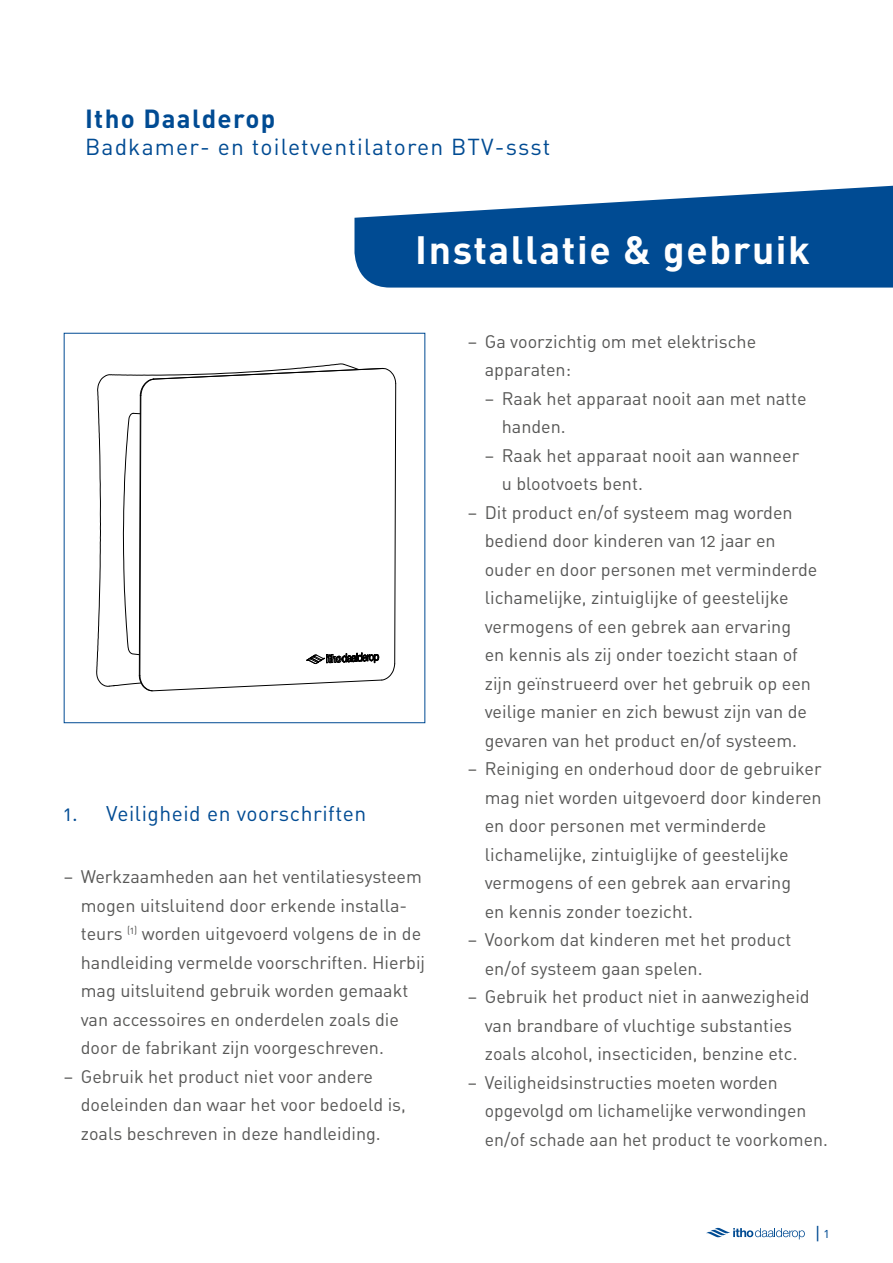
<style>
.page{position:relative;width:893px;height:1263px;background:#fff}
.page>*{position:absolute;margin:0;border:0;box-sizing:border-box;transform-origin:0 0}
.t1{font:700 39px "DIN";letter-spacing:.04em;color:#fff}
.t2{font:25.95px "DIN Bold Alternate";letter-spacing:.05em;color:#004b93}
.t3{font:22.8px "DIN Regular Alternate";letter-spacing:.05em;color:#004b93}
.t4{font:21px "DIN Regular Alternate";letter-spacing:.025em;color:#004b93}
.t5{font:18px "DIN Regular Alternate";color:#575756}
.t6{font:18px "DIN Regular Alternate";color:#004b93}
.s1{font-size:13.5px}
</style>
<div class="page">
<svg style="left:706px;top:1227px;width:99px;height:12px"></svg>
<svg style="left:354px;top:185px;width:539px;height:103px;fill:#004b93"></svg>
<svg style="left:96px;top:374px;width:12px;height:313px"></svg>
<svg style="left:108px;top:363px;width:289px;height:329px"></svg>
<h2 class="t2" style="left:85px;top:101px;width:192px">Itho Daalderop</h2>
<p class="t3" style="left:85px;top:133px;width:467px">Badkamer- en toiletventilatoren BTV-ssst</p>
<h1 class="t1" style="left:415px;top:225px;width:396px">Installatie &amp; gebruik</h1>
<p class="t4" style="left:64px;top:800px;width:304px">1. Veiligheid en voorschriften</p>
<p class="t5" style="left:64px;top:865px;width:360px">− Werkzaamheden aan het ventilatiesysteem</p>
<p class="t5" style="left:81px;top:894px;width:328px">mogen uitsluitend door erkende installa-</p>
<p class="t5" style="left:81px;top:922px;width:342px">teurs <sup>(1)</sup> worden uitgevoerd volgens de in de</p>
<p class="t5" style="left:81px;top:951px;width:346px">handleiding vermelde voorschriften. Hierbij</p>
<p class="t5" style="left:81px;top:979px;width:329px">mag uitsluitend gebruik worden gemaakt</p>
<p class="t5" style="left:81px;top:1008px;width:320px">van accessoires en onderdelen zoals die</p>
<p class="t5" style="left:81px;top:1036px;width:305px">door de fabrikant zijn voorgeschreven.</p>
<p class="t5" style="left:64px;top:1065px;width:311px">− Gebruik het product niet voor andere</p>
<p class="t5" style="left:81px;top:1093px;width:327px">doeleinden dan waar het voor bedoeld is,</p>
<p class="t5" style="left:81px;top:1122px;width:302px">zoals beschreven in deze handleiding.</p>
<p class="t5" style="left:468px;top:330px;width:290px">− Ga voorzichtig om met elektrische</p>
<p class="t5" style="left:485px;top:358px;width:88px">apparaten:</p>
<p class="t5" style="left:485px;top:387px;width:323px">− Raak het apparaat nooit aan met natte</p>
<p class="t5" style="left:502px;top:415px;width:66px">handen.</p>
<p class="t5" style="left:485px;top:444px;width:316px">− Raak het apparaat nooit aan wanneer</p>
<p class="t5" style="left:502px;top:472px;width:143px">u blootvoets bent.</p>
<p class="t5" style="left:468px;top:501px;width:326px">− Dit product en/of systeem mag worden</p>
<p class="t5" style="left:485px;top:529px;width:292px">bediend door kinderen van 12 jaar en</p>
<p class="t5" style="left:485px;top:558px;width:334px">ouder en door personen met verminderde</p>
<p class="t5" style="left:485px;top:586px;width:306px">lichamelijke, zintuiglijke of geestelijke</p>
<p class="t5" style="left:485px;top:615px;width:308px">vermogens of een gebrek aan ervaring</p>
<p class="t5" style="left:485px;top:643px;width:315px">en kennis als zij onder toezicht staan of</p>
<p class="t5" style="left:485px;top:672px;width:328px">zijn geïnstrueerd over het gebruik op een</p>
<p class="t5" style="left:485px;top:700px;width:324px">veilige manier en zich bewust zijn van de</p>
<p class="t5" style="left:485px;top:729px;width:314px">gevaren van het product en/of systeem.</p>
<p class="t5" style="left:468px;top:757px;width:355px">− Reiniging en onderhoud door de gebruiker</p>
<p class="t5" style="left:485px;top:786px;width:338px">mag niet worden uitgevoerd door kinderen</p>
<p class="t5" style="left:485px;top:814px;width:283px">en door personen met verminderde</p>
<p class="t5" style="left:485px;top:843px;width:306px">lichamelijke, zintuiglijke of geestelijke</p>
<p class="t5" style="left:485px;top:871px;width:308px">vermogens of een gebrek aan ervaring</p>
<p class="t5" style="left:485px;top:900px;width:210px">en kennis zonder toezicht.</p>
<p class="t5" style="left:468px;top:928px;width:325px">− Voorkom dat kinderen met het product</p>
<p class="t5" style="left:485px;top:957px;width:219px">en/of systeem gaan spelen.</p>
<p class="t5" style="left:468px;top:985px;width:343px">− Gebruik het product niet in aanwezigheid</p>
<p class="t5" style="left:485px;top:1014px;width:309px">van brandbare of vluchtige substanties</p>
<p class="t5" style="left:485px;top:1042px;width:314px">zoals alcohol, insecticiden, benzine etc.</p>
<p class="t5" style="left:468px;top:1071px;width:312px">− Veiligheidsinstructies moeten worden</p>
<p class="t5" style="left:485px;top:1099px;width:323px">opgevolgd om lichamelijke verwondingen</p>
<p class="t5" style="left:485px;top:1128px;width:345px">en/of schade aan het product te voorkomen.</p>
<p class="t6" style="left:815px;top:1222px;width:16px">|<span class="s1">1</span></p>
</div>
